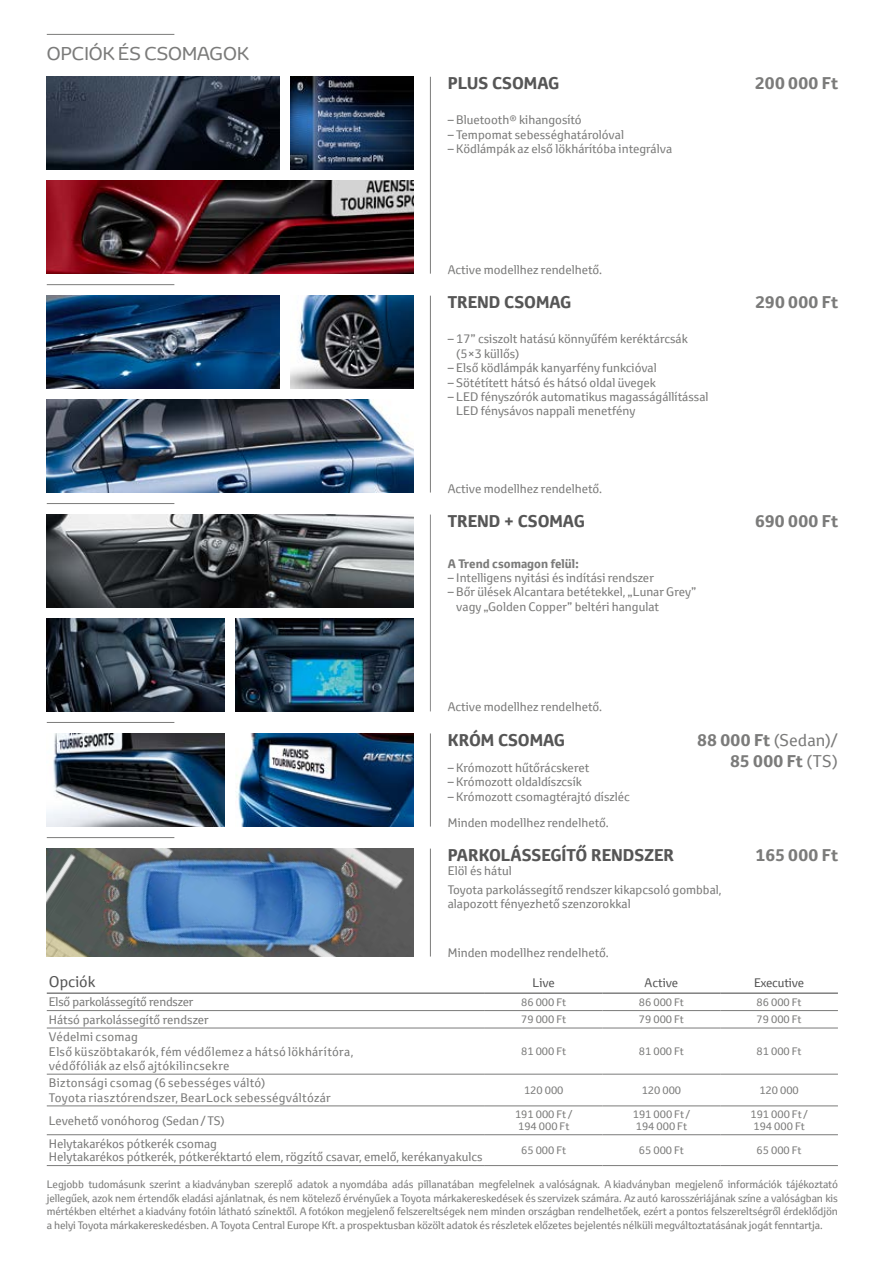
<style>
.page{position:relative;width:889px;height:1263px;background:#fff}
.page>*{position:absolute;margin:0;border:0;box-sizing:border-box;transform-origin:0 0}
.t1{font:18px "Toyota Display";color:#7b7b7a}
.t2{font:700 16.5px "Toyota Text";color:#565656}
.t3{font:700 16.5px/21px "Toyota Text";letter-spacing:.02em;color:#7b7b7a;text-align:right}
.t4{font:15px "Toyota Text";color:#565656}
.t5{font:12px/14.4px "Toyota Text";color:#7b7b7a}
.t6{font:12px/14.4px "Toyota Text";letter-spacing:.02em;color:#7b7b7a}
.t7{font:12px "Toyota Text";letter-spacing:-.02em;color:#7b7b7a}
.t8{font:700 12px "Toyota Text";color:#7b7b7a}
.t9{font:12px "Toyota Text";letter-spacing:-.01em;color:#565656}
.t10{font:10.5px/13.5px "Toyota Text";color:#7b7b7a}
.s1{font-weight:400}
</style>
<div class="page">
<img style="left:290px;top:296px;width:123px;height:93px">
<img style="left:47px;top:296px;width:233px;height:93px">
<img style="left:47px;top:399px;width:366px;height:93px">
<hr style="left:47px;top:503px;width:127px;height:1px;background:#7b7b7a">
<img style="left:47px;top:514px;width:366px;height:94px">
<img style="left:47px;top:618px;width:178px;height:93px">
<img style="left:235px;top:618px;width:178px;height:93px">
<hr style="left:47px;top:722px;width:127px;height:1px;background:#7b7b7a">
<img style="left:47px;top:733px;width:178px;height:93px">
<img style="left:235px;top:733px;width:178px;height:93px">
<hr style="left:47px;top:837px;width:127px;height:1px;background:#7b7b7a">
<img style="left:47px;top:848px;width:366px;height:108px">
<img style="left:290px;top:77px;width:123px;height:93px">
<img style="left:47px;top:77px;width:233px;height:93px">
<img style="left:47px;top:181px;width:366px;height:93px">
<hr style="left:47px;top:284px;width:127px;height:1px;background:#7b7b7a">
<hr style="left:47px;top:992px;width:438px;height:2px;background:#565656">
<hr style="left:485px;top:992px;width:117px;height:2px;background:#565656">
<hr style="left:602px;top:992px;width:118px;height:2px;background:#565656">
<hr style="left:720px;top:992px;width:118px;height:2px;background:#565656">
<hr style="left:47px;top:1010px;width:438px;height:1px;background:#7b7b7a">
<hr style="left:485px;top:1010px;width:117px;height:1px;background:#7b7b7a">
<hr style="left:602px;top:1010px;width:118px;height:1px;background:#7b7b7a">
<hr style="left:720px;top:1010px;width:118px;height:1px;background:#7b7b7a">
<hr style="left:47px;top:1028px;width:438px;height:1px;background:#7b7b7a">
<hr style="left:485px;top:1028px;width:117px;height:1px;background:#7b7b7a">
<hr style="left:602px;top:1028px;width:118px;height:1px;background:#7b7b7a">
<hr style="left:720px;top:1028px;width:118px;height:1px;background:#7b7b7a">
<hr style="left:47px;top:1074px;width:438px;height:1px;background:#7b7b7a">
<hr style="left:485px;top:1074px;width:117px;height:1px;background:#7b7b7a">
<hr style="left:602px;top:1074px;width:118px;height:1px;background:#7b7b7a">
<hr style="left:720px;top:1074px;width:118px;height:1px;background:#7b7b7a">
<hr style="left:47px;top:1106px;width:438px;height:1px;background:#7b7b7a">
<hr style="left:485px;top:1106px;width:117px;height:1px;background:#7b7b7a">
<hr style="left:602px;top:1106px;width:118px;height:1px;background:#7b7b7a">
<hr style="left:720px;top:1106px;width:118px;height:1px;background:#7b7b7a">
<hr style="left:47px;top:1134px;width:438px;height:1px;background:#7b7b7a">
<hr style="left:485px;top:1134px;width:117px;height:1px;background:#7b7b7a">
<hr style="left:602px;top:1134px;width:118px;height:1px;background:#7b7b7a">
<hr style="left:720px;top:1134px;width:118px;height:1px;background:#7b7b7a">
<hr style="left:47px;top:1165px;width:438px;height:1px;background:#7b7b7a">
<hr style="left:485px;top:1165px;width:117px;height:1px;background:#7b7b7a">
<hr style="left:602px;top:1165px;width:118px;height:1px;background:#7b7b7a">
<hr style="left:720px;top:1165px;width:118px;height:1px;background:#7b7b7a">
<hr style="left:47px;top:34px;width:127px;height:1px;background:#7b7b7a">
<hr style="left:430px;top:296px;width:1px;height:196px;background:#7b7b7a">
<hr style="left:430px;top:514px;width:1px;height:197px;background:#8a8a8a">
<hr style="left:430px;top:733px;width:1px;height:93px;background:#7b7b7a">
<hr style="left:430px;top:848px;width:1px;height:108px;background:#7b7b7a">
<hr style="left:430px;top:77px;width:1px;height:197px;background:#7b7b7a">
<h1 class="t1" style="left:47px;top:41px;width:204px">OPCIÓK ÉS CSOMAGOK</h1>
<h2 class="t2" style="left:448px;top:72px;width:113px">PLUS CSOMAG</h2>
<h2 class="t3" style="left:755px;top:73px;width:84px">200 000 Ft</h2>
<p class="t5" style="left:448px;top:113px;width:135px">– Bluetooth® kihangosító</p>
<p class="t5" style="left:448px;top:127px;width:178px">– Tempomat sebességhatárolóval</p>
<p class="t5" style="left:448px;top:142px;width:226px">– Ködlámpák az első lökhárítóba integrálva</p>
<p class="t5" style="left:448px;top:262px;width:156px">Active modellhez rendelhető.</p>
<h2 class="t2" style="left:448px;top:291px;width:125px">TREND CSOMAG</h2>
<h2 class="t3" style="left:755px;top:291px;width:84px">290 000 Ft</h2>
<p class="t5" style="left:456px;top:332px;width:233px;text-indent:-9px">– 17” csiszolt hatású könnyűfém keréktárcsák (5×3 küllős)</p>
<p class="t5" style="left:448px;top:360px;width:210px">– Első ködlámpák kanyarfény funkcióval</p>
<p class="t5" style="left:448px;top:375px;width:210px">– Sötétített hátsó és hátsó oldal üvegek</p>
<p class="t5" style="left:456px;top:389px;width:254px;text-indent:-9px">– LED fényszórók automatikus magasságállítással<br>LED fénysávos nappali menetfény</p>
<p class="t5" style="left:448px;top:481px;width:156px">Active modellhez rendelhető.</p>
<h2 class="t2" style="left:448px;top:510px;width:139px">TREND + CSOMAG</h2>
<h2 class="t3" style="left:755px;top:510px;width:84px">690 000 Ft</h2>
<p class="t8" style="left:448px;top:555px;width:132px">A Trend csomagon felül:</p>
<p class="t5" style="left:448px;top:570px;width:208px">– Intelligens nyitási és indítási rendszer</p>
<p class="t5" style="left:456px;top:585px;width:242px;text-indent:-9px">– Bőr ülések Alcantara betétekkel, „Lunar Grey” vagy „Golden Copper” beltéri hangulat</p>
<p class="t5" style="left:448px;top:700px;width:156px">Active modellhez rendelhető.</p>
<h2 class="t2" style="left:448px;top:729px;width:119px">KRÓM CSOMAG</h2>
<h2 class="t3" style="left:697px;top:729px;width:142px">88 000 Ft <span class="s1">(Sedan)/<br></span>85 000 Ft <span class="s1">(TS)</span></h2>
<p class="t5" style="left:448px;top:760px;width:143px">– Krómozott hűtőrácskeret</p>
<p class="t5" style="left:448px;top:775px;width:136px">– Krómozott oldaldíszcsík</p>
<p class="t5" style="left:448px;top:789px;width:184px">– Krómozott csomagtérajtó díszléc</p>
<p class="t5" style="left:448px;top:815px;width:162px">Minden modellhez rendelhető.</p>
<h2 class="t2" style="left:448px;top:844px;width:228px">PARKOLÁSSEGÍTŐ RENDSZER</h2>
<h2 class="t3" style="left:755px;top:844px;width:84px">165 000 Ft</h2>
<p class="t5" style="left:448px;top:861px;width:275px;line-height:18.6px">Elöl és hátul<br>Toyota parkolássegítő rendszer kikapcsoló gombbal,</p>
<p class="t5" style="left:448px;top:896px;width:184px">alapozott fényezhető szenzorokkal</p>
<p class="t5" style="left:448px;top:945px;width:162px">Minden modellhez rendelhető.</p>
<p class="t4" style="left:49px;top:971px;width:48px">Opciók</p>
<p class="t9" style="left:532px;top:974px;width:24px">Live</p>
<p class="t9" style="left:644px;top:974px;width:35px">Active</p>
<p class="t9" style="left:754px;top:974px;width:52px">Executive</p>
<p class="t7" style="left:49px;top:994px;width:146px">Első parkolássegítő rendszer</p>
<p class="t10" style="left:521px;top:995px;width:47px">86 000 Ft</p>
<p class="t10" style="left:639px;top:995px;width:47px">86 000 Ft</p>
<p class="t10" style="left:756px;top:995px;width:47px">86 000 Ft</p>
<p class="t5" style="left:49px;top:1012px;width:161px">Hátsó parkolássegítő rendszer</p>
<p class="t10" style="left:521px;top:1012px;width:47px">79 000 Ft</p>
<p class="t10" style="left:639px;top:1012px;width:47px">79 000 Ft</p>
<p class="t10" style="left:756px;top:1012px;width:47px">79 000 Ft</p>
<p class="t6" style="left:49px;top:1029px;width:306px">Védelmi csomag<br>Első küszöbtakarók, fém védőlemez a hátsó lökhárítóra, védőfóliák az első ajtókilincsekre</p>
<p class="t10" style="left:521px;top:1044px;width:47px">81 000 Ft</p>
<p class="t10" style="left:639px;top:1044px;width:47px">81 000 Ft</p>
<p class="t10" style="left:756px;top:1044px;width:47px">81 000 Ft</p>
<p class="t6" style="left:49px;top:1075px;width:283px">Biztonsági csomag (6 sebességes váltó)<br>Toyota riasztórendszer, BearLock sebességváltózár</p>
<p class="t10" style="left:524px;top:1083px;width:41px">120 000</p>
<p class="t10" style="left:641px;top:1083px;width:41px">120 000</p>
<p class="t10" style="left:759px;top:1083px;width:41px">120 000</p>
<p class="t5" style="left:49px;top:1113px;width:177px">Levehető vonóhorog (Sedan/TS)</p>
<p class="t10" style="left:515px;top:1108px;width:59px;line-height:12.6px">191 000 Ft /<br>194 000 Ft</p>
<p class="t10" style="left:633px;top:1108px;width:59px;line-height:12.6px">191 000 Ft /<br>194 000 Ft</p>
<p class="t10" style="left:750px;top:1108px;width:59px;line-height:12.6px">191 000 Ft /<br>194 000 Ft</p>
<p class="t5" style="left:49px;top:1136px;width:435px;line-height:13.5px">Helytakarékos pótkerék csomag<br>Helytakarékos pótkerék, pótkeréktartó elem, rögzítő csavar, emelő, kerékanyakulcs</p>
<p class="t10" style="left:521px;top:1143px;width:47px">65 000 Ft</p>
<p class="t10" style="left:639px;top:1143px;width:47px">65 000 Ft</p>
<p class="t10" style="left:756px;top:1143px;width:47px">65 000 Ft</p>
<p class="t10" style="left:47px;top:1178px;width:792px;text-align:justify">Legjobb tudomásunk szerint a kiadványban szereplő adatok a nyomdába adás pillanatában megfelelnek a valóságnak. A kiadványban megjelenő információk tájékoztató jellegűek, azok nem értendők eladási ajánlatnak, és nem kötelező érvényűek a Toyota márkakereskedések és szervizek számára. Az autó karosszériájának színe a valóságban kis mértékben eltérhet a kiadvány fotóin látható színektől. A fotókon megjelenő felszereltségek nem minden országban rendelhetőek, ezért a pontos felszereltségről érdeklődjön a helyi Toyota márkakereskedésben. A Toyota Central Europe Kft. a prospektusban közölt adatok és részletek előzetes bejelentés nélküli megváltoztatásának jogát fenntartja.</p>
</div>
